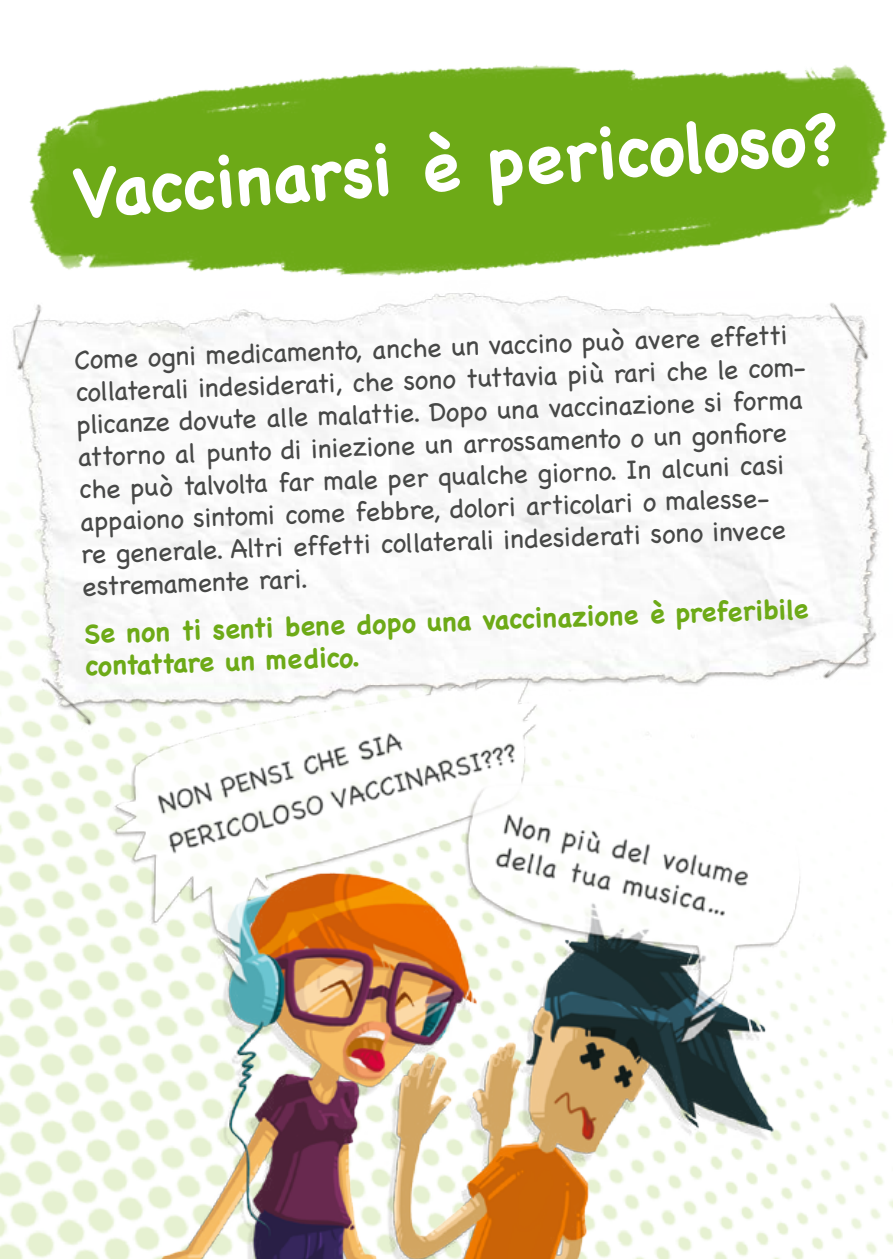
<style>
.page{position:relative;width:893px;height:1259px;background:#fff}
.page>*{position:absolute;margin:0;border:0;box-sizing:border-box;transform-origin:0 0}
.t1{font:700 69px "Chalkboard";color:#fff}
.t2{font:27px/32.4px "Chalkboard";color:#474847}
.t3{font:700 27px/32.4px "Chalkboard";color:#6daa17}
</style>
<div class="page">
<img style="left:0;top:739px;width:893px;height:520px">
<img style="left:102px;top:739px;width:751px;height:520px">
<img style="left:29px;top:64px;width:858px;height:205px">
<img style="left:0;top:269px;width:879px;height:470px">
<img style="left:0;top:289px;width:70px;height:96px">
<img style="left:788px;top:594px;width:91px;height:121px">
<img style="left:786px;top:265px;width:101px;height:137px">
<img style="left:6px;top:637px;width:120px;height:133px">
<p class="t1" style="left:70px;top:151px;width:769px;rotate:-4deg">Vaccinarsi è pericoloso?</p>
<p class="t2" style="left:74px;top:343px;width:733px;rotate:-2deg">Come ogni medicamento, anche un vaccino può avere effetti collaterali indesiderati, che sono tuttavia più rari che le com&shy;plicanze dovute alle malattie. Dopo una vaccinazione si forma attorno al punto di iniezione un arrossamento o un gonfi ore che può talvolta far male per qualche giorno. In alcuni casi appaiono sintomi come febbre, dolori articolari o malesse-<br>re generale. Altri effetti collaterali indesiderati sono invece estremamente rari.</p>
<p class="t3" style="left:83px;top:617px;width:726px;rotate:-2deg">Se non ti senti bene dopo una vaccinazione è preferibile contattare un medico.</p>
</div>
